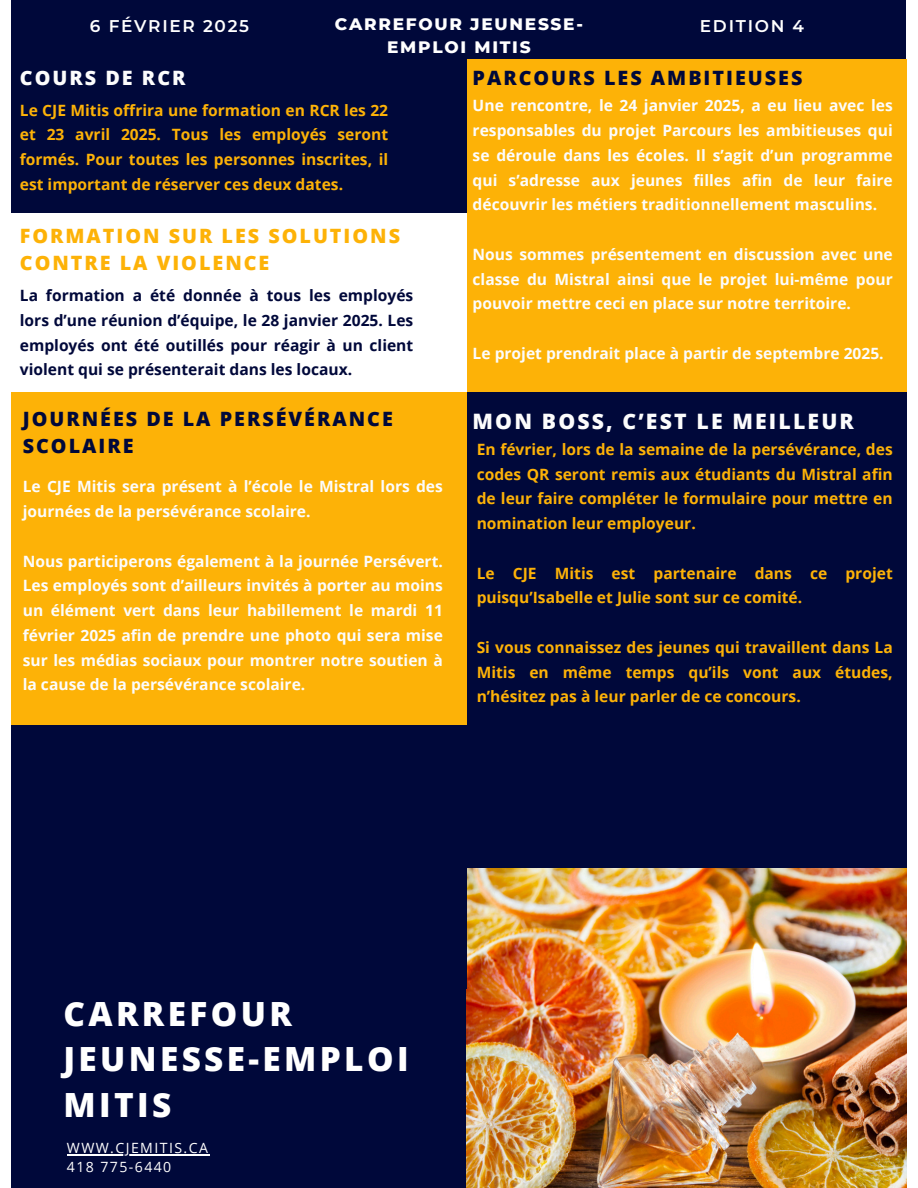
<style>
.page{position:relative;width:918px;height:1188px;background:#fff}
.page>*{position:absolute;margin:0;border:0;box-sizing:border-box;transform-origin:0 0}
.t1{font:800 33.3px/45.6px "Open Sans";letter-spacing:.1em;color:#fff}
.t2{font:800 21.3px "Open Sans";letter-spacing:.1em;color:#fcfcfc}
.t3{font:800 19.8px/27px "Open Sans";letter-spacing:.1em;color:#00083a}
.t4{font:800 19.8px/27px "Open Sans";letter-spacing:.1em;color:#fdb207}
.t5{font:800 19.8px "Open Sans";letter-spacing:.1em;color:#fcfcfc}
.t6{font:800 16.95px/23.2px "Montserrat";letter-spacing:.1em;color:#fff;text-align:center}
.t7{font:600 16.95px "Montserrat";letter-spacing:.1em;color:#fff}
.t8{font:700 15.6px/24.8px "Open Sans";color:#fcfcfc;text-align:justify}
.t9{font:700 15.6px/24.8px "Open Sans";color:#fdb207;text-align:justify}
.t10{font:700 15.6px/24.8px "Open Sans";color:#00083a;text-align:justify}
.t11{font:14.1px "Open Sans";letter-spacing:.1em;color:#fff}
</style>
<div class="page">
<div style="left:12px;top:0;width:894px;height:59px;background:#00083a"></div>
<div style="left:12px;top:59px;width:455px;height:154px;background:#00083a"></div>
<div style="left:12px;top:986px;width:454px;height:202px;background:#00083a"></div>
<div style="left:12px;top:392px;width:455px;height:333px;background:#fdb207"></div>
<img style="left:466px;top:868px;width:440px;height:320px">
<hr style="left:67px;top:1154px;width:142px;height:2px;background:#fff">
<div style="left:12px;top:725px;width:455px;height:264px;background:#00083a"></div>
<div style="left:467px;top:59px;width:439px;height:333px;background:#fdb207"></div>
<div style="left:467px;top:392px;width:439px;height:476px;background:#00083a"></div>
<h3 class="t7" style="left:90px;top:16px;width:161px">6 FÉVRIER 2025</h3>
<h3 class="t7" style="left:700px;top:16px;width:106px">EDITION 4</h3>
<h2 class="t5" style="left:20px;top:64px;width:167px">COURS DE RCR</h2>
<h3 class="t6" style="left:335px;top:12px;width:250px">CARREFOUR JEUNESSE-<br>EMPLOI MITIS</h3>
<h4 class="t3" style="left:473px;top:64px;width:331px">PARCOURS LES AMBITIEUSES</h4>
<h2 class="t8" style="left:473px;top:93px;width:422px">Une rencontre, le 24 janvier 2025, a eu lieu avec les responsables du projet Parcours les ambitieuses qui se déroule dans les écoles. Il s’agit d’un programme qui s’adresse aux jeunes filles afin de leur faire découvrir les métiers traditionnellement masculins.</h2>
<h4 class="t8" style="left:473px;top:242px;width:422px">Nous sommes présentement en discussion avec une classe du Mistral ainsi que le projet lui-même pour pouvoir mettre ceci en place sur notre territoire.</h4>
<h4 class="t8" style="left:473px;top:341px;width:413px">Le projet prendrait place à partir de septembre 2025.</h4>
<h4 class="t9" style="left:20px;top:97px;width:370px">Le CJE Mitis offrira une formation en RCR les 22 et 23 avril 2025. Tous les employés seront formés. Pour toutes les personnes inscrites, il est important de réserver ces deux dates.</h4>
<h4 class="t4" style="left:20px;top:222px;width:382px">FORMATION SUR LES SOLUTIONS<br>CONTRE LA VIOLENCE</h4>
<h4 class="t10" style="left:20px;top:283px;width:395px">La formation a été donnée à tous les employés lors d’une réunion d’équipe, le 28 janvier 2025. Les employés ont été outillés pour réagir à un client violent qui se présenterait dans les locaux.</h4>
<h2 class="t3" style="left:23px;top:405px;width:372px">JOURNÉES DE LA PERSÉVÉRANCE<br>SCOLAIRE</h2>
<h2 class="t8" style="left:23px;top:474px;width:422px">Le CJE Mitis sera présent à l’école le Mistral lors des journées de la persévérance scolaire.</h2>
<h4 class="t8" style="left:23px;top:548px;width:422px">Nous participerons également à la journée Persévert.<br>Les employés sont d’ailleurs invités à porter au moins un élément vert dans leur habillement le mardi 11 février 2025 afin de prendre une photo qui sera mise sur les médias sociaux pour montrer notre soutien à la cause de la persévérance scolaire.</h4>
<h4 class="t2" style="left:473px;top:406px;width:383px">MON BOSS, C’EST LE MEILLEUR</h4>
<p class="t9" style="left:477px;top:436px;width:418px">En février, lors de la semaine de la persévérance, des codes QR seront remis aux étudiants du Mistral afin de leur faire compléter le formulaire pour mettre en nomination leur employeur.</p>
<h1 class="t9" style="left:477px;top:560px;width:418px">Le CJE Mitis est partenaire dans ce projet puisqu’Isabelle et Julie sont sur ce comité.</h1>
<p class="t9" style="left:477px;top:634px;width:418px">Si vous connaissez des jeunes qui travaillent dans La Mitis en même temps qu’ils vont aux études, n’hésitez pas à leur parler de ce concours.</p>
<h4 class="t1" style="left:63px;top:990px;width:347px">CARREFOUR<br>JEUNESSE-EMPLOI<br>MITIS</h4>
<h2 class="t11" style="left:67px;top:1138px;width:143px">WWW.CJEMITIS.CA</h2>
<h4 class="t11" style="left:67px;top:1157px;width:106px">418 775-6440</h4>
</div>
